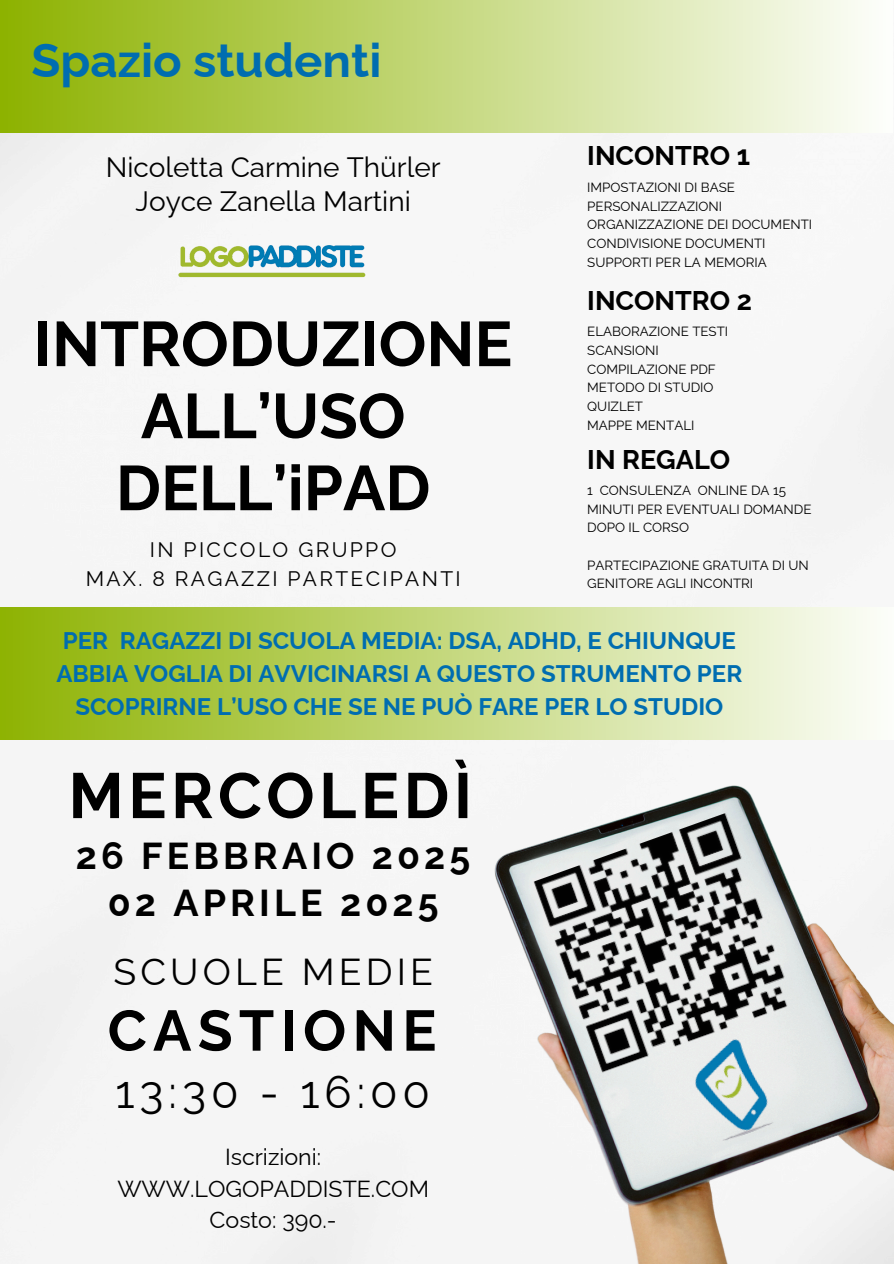
<style>
.page{position:relative;width:894px;height:1264px;background:#fff}
.page>*{position:absolute;margin:0;border:0;box-sizing:border-box;transform-origin:0 0}
.t1{font:700 63.75px "Raleway";letter-spacing:.07em;color:#000}
.t2{font:700 63px/72px "Raleway";color:#000;text-align:center}
.t3{font:700 57px "Raleway";letter-spacing:.11em;color:#000}
.t4{font:700 47.25px "Raleway";color:#006db0}
.t5{font:45px "Raleway";letter-spacing:.11em;color:#000}
.t6{font:700 37.5px/46.2px "Raleway";letter-spacing:.11em;color:#000;text-align:center}
.t7{font:37.5px "Raleway";letter-spacing:.11em;color:#000}
.t8{font:28.05px "Raleway";color:#000}
.t9{font:700 27px "Raleway";color:#000}
.t10{font:700 24px/32.7px "Raleway";color:#006db0;text-align:center}
.t11{font:23.25px "Raleway";color:#000}
.t12{font:21px "Raleway";letter-spacing:.11em;color:#000}
.t13{font:13.35px/18.6px "Raleway";color:#000}
</style>
<div class="page">
<div style="left:0;top:132px;width:893px;height:1131px;background:#f5f5f5"></div>
<img style="left:176px;top:230px;width:194px;height:64px">
<div style="left:0;top:0;width:892px;height:132px;background:linear-gradient(to right,#8db200,#fdfefc)"></div>
<div style="left:0;top:607px;width:893px;height:132px;background:linear-gradient(to right,#8eb302,#fcfefa)"></div>
<img style="left:399px;top:728px;width:494px;height:535px">
<img style="left:531px;top:811px;width:268px;height:264px">
<img style="left:674px;top:1019px;width:111px;height:138px">
<p class="t4" style="left:32px;top:33px;width:351px">Spazio studenti</p>
<p class="t8" style="left:106px;top:150px;width:336px">Nicoletta Carmine Thürler</p>
<p class="t8" style="left:136px;top:184px;width:276px">Joyce Zanella Martini</p>
<p class="t2" style="left:34px;top:308px;width:480px">INTRODUZIONE<br>ALL’USO<br>DELL’iPAD</p>
<p class="t12" style="left:150px;top:537px;width:248px">IN PICCOLO GRUPPO</p>
<p class="t12" style="left:86px;top:566px;width:376px">MAX. 8 RAGAZZI PARTECIPANTI</p>
<p class="t9" style="left:587px;top:140px;width:164px">INCONTRO 1</p>
<p class="t13" style="left:587px;top:178px;width:149px">IMPOSTAZIONI DI BASE</p>
<h6 class="t13" style="left:587px;top:197px;width:136px">PERSONALIZZAZIONI</h6>
<p class="t13" style="left:587px;top:215px;width:226px">ORGANIZZAZIONE DEI DOCUMENTI</p>
<p class="t13" style="left:587px;top:234px;width:180px">CONDIVISIONE DOCUMENTI</p>
<p class="t13" style="left:587px;top:252px;width:181px">SUPPORTI PER LA MEMORIA</p>
<h2 class="t9" style="left:587px;top:284px;width:166px">INCONTRO 2</h2>
<p class="t13" style="left:587px;top:322px;width:142px">ELABORAZIONE TESTI</p>
<p class="t13" style="left:587px;top:341px;width:73px">SCANSIONI</p>
<h6 class="t13" style="left:587px;top:359px;width:130px">COMPILAZIONE PDF</h6>
<p class="t13" style="left:587px;top:378px;width:128px">METODO DI STUDIO</p>
<p class="t13" style="left:587px;top:397px;width:57px">QUIZLET</p>
<p class="t13" style="left:587px;top:415px;width:109px">MAPPE MENTALI</p>
<p class="t9" style="left:587px;top:443px;width:144px">IN REGALO</p>
<p class="t13" style="left:587px;top:481px;width:226px">1 CONSULENZA ONLINE DA 15<br>MINUTI PER EVENTUALI DOMANDE<br>DOPO IL CORSO</p>
<p class="t13" style="left:587px;top:555px;width:223px">PARTECIPAZIONE GRATUITA DI UN<br>GENITORE AGLI INCONTRI</p>
<p class="t10" style="left:56px;top:624px;width:687px">PER RAGAZZI DI SCUOLA MEDIA: DSA, ADHD, E CHIUNQUE<br>ABBIA VOGLIA DI AVVICINARSI A QUESTO STRUMENTO PER<br>SCOPRIRNE L’USO CHE SE NE PUÒ FARE PER LO STUDIO</p>
<h5 class="t1" style="left:68px;top:758px;width:405px">MERCOLEDÌ</h5>
<p class="t6" style="left:76px;top:833px;width:396px">26 FEBBRAIO 2025<br>02 APRILE 2025</p>
<p class="t7" style="left:113px;top:950px;width:321px">SCUOLE MEDIE</p>
<p class="t3" style="left:108px;top:997px;width:330px">CASTIONE</p>
<p class="t5" style="left:115px;top:1065px;width:316px">13:30 - 16:00</p>
<p class="t11" style="left:225px;top:1143px;width:98px">Iscrizioni:</p>
<h1 class="t11" style="left:117px;top:1174px;width:313px">WWW.LOGOPADDISTE.COM</h1>
<h4 class="t11" style="left:209px;top:1206px;width:129px">Costo: 390.-</h4>
</div>
